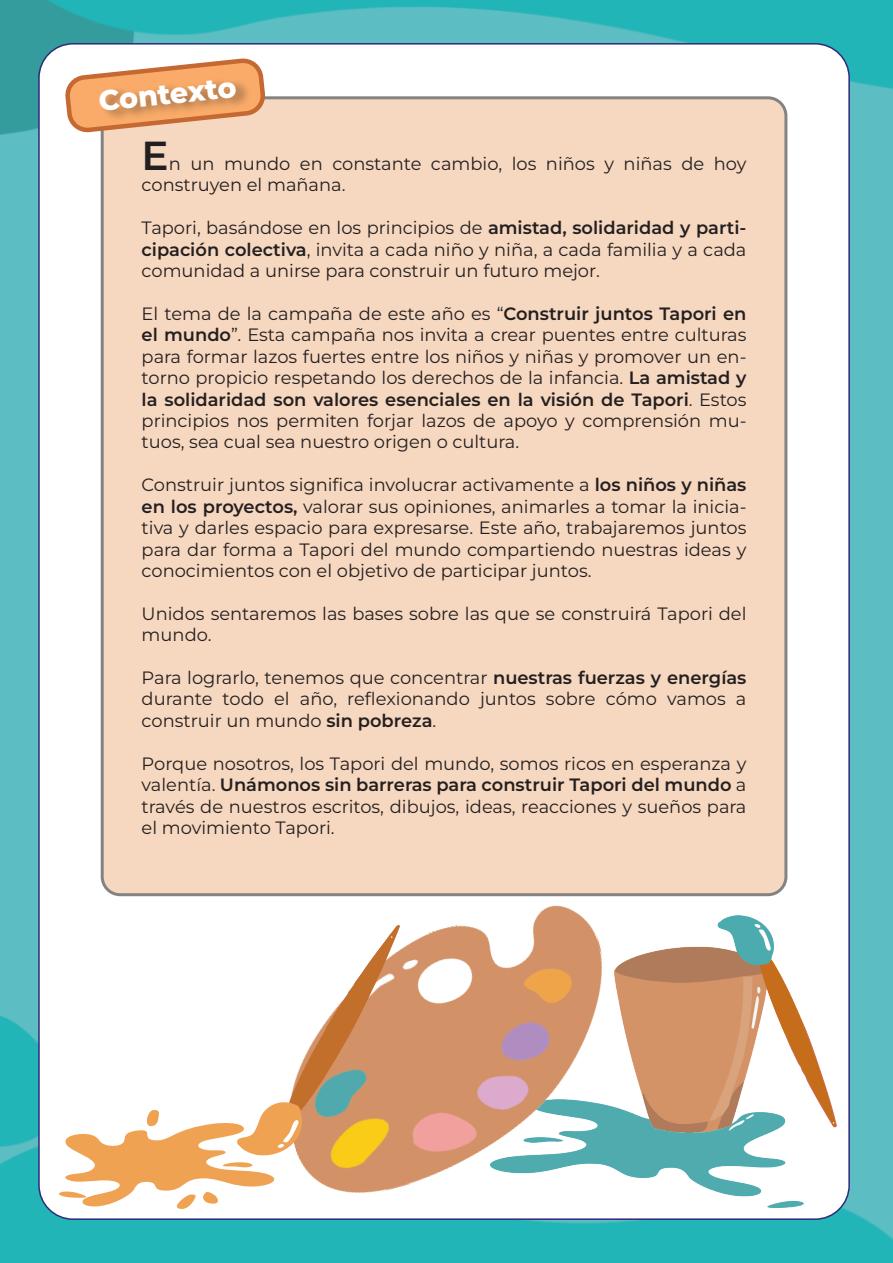
<style>
.page{position:relative;width:893px;height:1263px;background:#fff}
.page>*{position:absolute;margin:0;border:0;box-sizing:border-box;transform-origin:0 0}
.t1{font:600 40.5px "Montserrat";color:#231f20}
.t2{font:800 28.5px "Montserrat";color:#fff}
.t3{font:17.85px/21.5px "Montserrat";color:#231f20;text-align:justify}
.s1{font-weight:600}
</style>
<div class="page">
<img style="left:0;top:0;width:893px;height:1263px">
<div style="left:39px;top:44px;width:810px;height:1175px;background:#fff;border-radius:34px"></div>
<div style="left:102px;top:98px;width:684px;height:797px;background:#f6d7bf;border-radius:18px"></div>
<svg style="left:65px;top:60px;width:200px;height:71px"></svg>
<div style="left:99px;top:76px;width:153px;height:46px;background:#231f20;opacity:.41"></div>
<img style="left:646px;top:1132px;width:157px;height:76px">
<img style="left:258px;top:893px;width:388px;height:294px">
<svg style="left:51px;top:924px;width:349px;height:287px"></svg>
<img style="left:614px;top:915px;width:223px;height:217px">
<p class="t2" style="left:96px;top:80px;width:140px;rotate:-6deg">Contexto</p>
<p class="t1" style="left:142px;top:127px;width:29px">E</p>
<p class="t3" style="left:142px;top:154px;width:606px;text-indent:27px">n un mundo en constante cambio, los niños y niñas de hoy construyen el mañana.</p>
<p class="t3" style="left:142px;top:218px;width:606px">Tapori, basándose en los principios de <span class="s1">amistad, solidaridad y parti&shy;cipación colectiva</span>, invita a cada niño y niña, a cada familia y a cada comunidad a unirse para construir un futuro mejor.</p>
<p class="t3" style="left:142px;top:304px;width:606px">El tema de la campaña de este año es “<span class="s1">Construir juntos Tapori en el mundo</span>”. Esta campaña nos invita a crear puentes entre culturas para formar lazos fuertes entre los niños y niñas y promover un en&shy;torno propicio respetando los derechos de la infancia. <span class="s1">La amistad y la solidaridad son valores esenciales en la visión de Tapori</span>. Estos principios nos permiten forjar lazos de apoyo y comprensión mu&shy;tuos, sea cual sea nuestro origen o cultura.</p>
<p class="t3" style="left:142px;top:475px;width:606px">Construir juntos significa involucrar activamente a <span class="s1">los niños y niñas en los proyectos,</span> valorar sus opiniones, animarles a tomar la inicia&shy;tiva y darles espacio para expresarse. Este año, trabajaremos juntos para dar forma a Tapori del mundo compartiendo nuestras ideas y conocimientos con el objetivo de participar juntos.</p>
<p class="t3" style="left:142px;top:604px;width:606px">Unidos sentaremos las bases sobre las que se construirá Tapori del mundo.</p>
<p class="t3" style="left:142px;top:668px;width:606px">Para lograrlo, tenemos que concentrar <span class="s1">nuestras fuerzas y energías </span>durante todo el año, reflexionando juntos sobre cómo vamos a construir un mundo <span class="s1">sin pobreza</span>.</p>
<p class="t3" style="left:142px;top:754px;width:606px">Porque nosotros, los Tapori del mundo, somos ricos en esperanza y valentía. <span class="s1">Unámonos sin barreras para construir Tapori del mundo</span> a través de nuestros escritos, dibujos, ideas, reacciones y sueños para el movimiento Tapori.</p>
</div>
